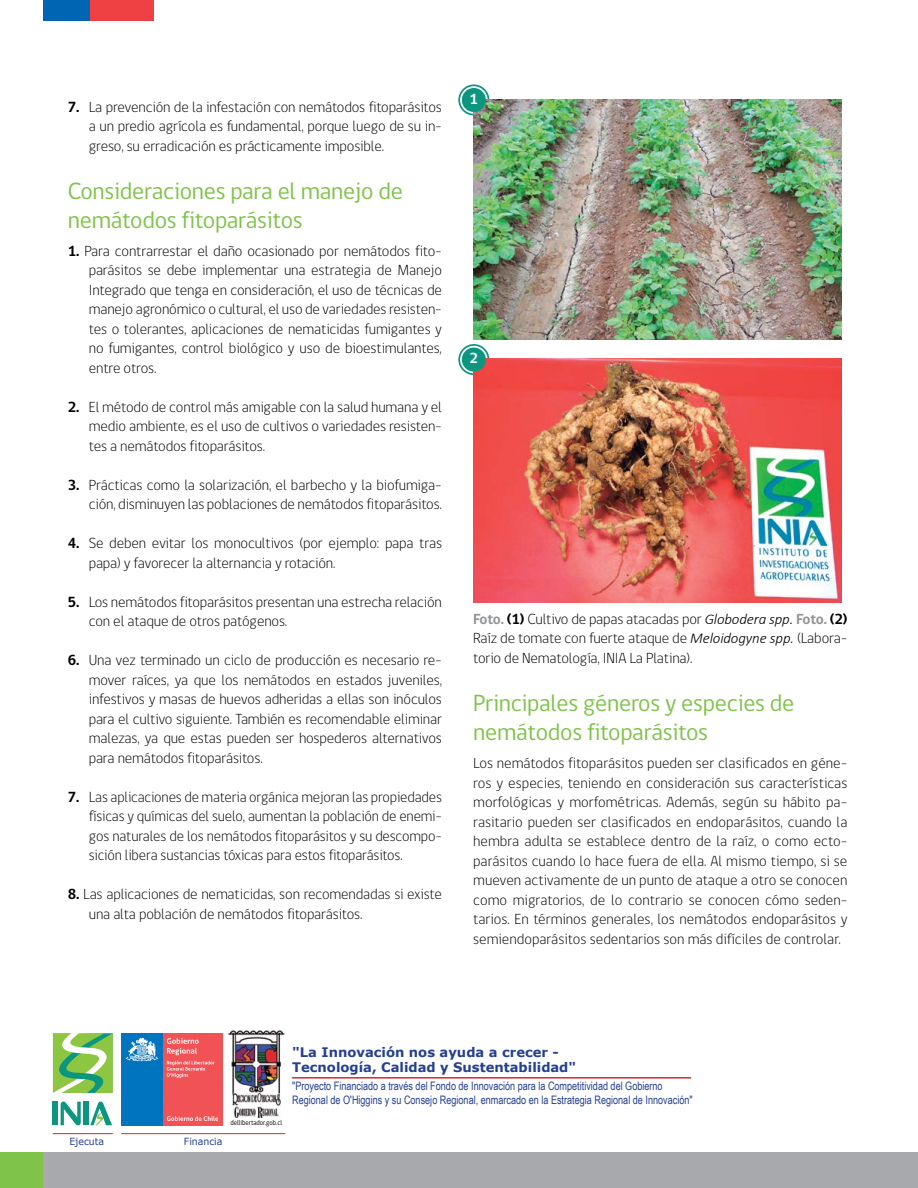
<style>
.page{position:relative;width:918px;height:1188px;background:#fff}
.page>*{position:absolute;margin:0;border:0;box-sizing:border-box;transform-origin:0 0}
.t1{font:24px/28.8px "gob CL";letter-spacing:-.01em;color:#7fc349}
.t2{font:300 15px/19.5px "gob CL";letter-spacing:-.01em;color:#000;text-align:justify}
.t3{font:700 15px "gob CL";color:#fff}
.t4{font:700 13.2px/15.8px "Verdana";color:#25408f}
.t5{font:11.7px/14px "Arial Narrow";color:#25408f;scale:.95 1}
.t6{font:9.9px "Verdana";color:#25408f;scale:.95 1}
.t7{font:7.35px "gob CL";color:#000;scale:.89 1}
.s1{font-weight:700}
.s2{font-weight:700;color:#939598}
.s3{font-family:"Calibri";font-style:italic}
</style>
<div class="page">
<svg style="left:459px;top:85px;width:30px;height:30px"></svg>
<div style="left:458px;top:84px;width:31px;height:32px;border:2px solid #0c9680;border-radius:50%"></div>
<svg style="left:459px;top:345px;width:30px;height:29px"></svg>
<div style="left:458px;top:344px;width:31px;height:31px;border:2px solid #0c9680;border-radius:50%"></div>
<div style="left:89px;top:0;width:65px;height:21px;background:#ef4144"></div>
<div style="left:43px;top:0;width:46px;height:21px;background:#0066b3"></div>
<div style="left:43px;top:1152px;width:875px;height:36px;background:#a7a9ac"></div>
<div style="left:0;top:1152px;width:43px;height:36px;background:#7fc349"></div>
<img style="left:473px;top:100px;width:369px;height:239px">
<img style="left:473px;top:358px;width:369px;height:245px">
<div style="left:462px;top:88px;width:24px;height:24px;background:#0c9680;border-radius:50%"></div>
<div style="left:462px;top:348px;width:24px;height:24px;background:#0c9680;border-radius:50%"></div>
<svg style="left:61px;top:1101px;width:20px;height:24px"></svg>
<div style="left:53px;top:1102px;width:5px;height:23px;background:#0c9680"></div>
<div style="left:83px;top:1102px;width:6px;height:23px;background:#0c9680"></div>
<svg style="left:90px;top:1102px;width:22px;height:23px"></svg>
<svg style="left:53px;top:1033px;width:60px;height:60px;background:#8ac76c"></svg>
<div style="left:121px;top:1033px;width:42px;height:92px;background:#0074be"></div>
<div style="left:163px;top:1033px;width:60px;height:92px;background:#f05256"></div>
<svg style="left:126px;top:1038px;width:32px;height:23px"></svg>
<svg style="left:167px;top:1038px;width:32px;height:17px"></svg>
<svg style="left:167px;top:1116px;width:51px;height:5px"></svg>
<svg style="left:167px;top:1061px;width:48px;height:17px"></svg>
<hr style="left:53px;top:1133px;width:60px;height:1px;background:#d2232a">
<hr style="left:292px;top:1077px;width:399px;height:2px;background:#d2232a">
<img style="left:227px;top:1030px;width:58px;height:88px">
<hr style="left:121px;top:1133px;width:164px;height:1px;background:#c5351c">
<p class="t2" style="left:89px;top:97px;width:355px;text-indent:-21px"><span class="s1">7.</span> La prevención de la infestación con nemátodos fitoparásitos a un predio agrícola es fundamental, porque luego de su in&shy;greso, su erradicación es prácticamente imposible.</p>
<h1 class="t1" style="left:68px;top:177px;width:337px">Consideraciones para el manejo de nemátodos fitoparásitos</h1>
<p class="t2" style="left:89px;top:241px;width:355px;text-indent:-21px"><span class="s1">1.</span> Para contrarrestar el daño ocasionado por nemátodos fito&shy;parásitos se debe implementar una estrategia de Manejo Integrado que tenga en consideración, el uso de técnicas de manejo agronómico o cultural, el uso de variedades resisten&shy;tes o tolerantes, aplicaciones de nematicidas fumigantes y no fumigantes, control biológico y uso de bioestimulantes, entre otros.</p>
<p class="t2" style="left:89px;top:397px;width:355px;text-indent:-21px"><span class="s1">2.</span> El método de control más amigable con la salud humana y el medio ambiente, es el uso de cultivos o variedades resisten&shy;tes a nemátodos fitoparásitos.</p>
<p class="t2" style="left:68px;top:475px;width:376px;text-align:right"><span class="s1">3.</span> Prácticas como la solarización, el barbecho y la biofumiga&shy;ción, disminuyen las poblaciones de nemátodos fitoparásitos.</p>
<p class="t2" style="left:89px;top:534px;width:355px;text-indent:-21px"><span class="s1">4.</span> Se deben evitar los monocultivos (por ejemplo: papa tras papa) y favorecer la alternancia y rotación.</p>
<p class="t2" style="left:89px;top:592px;width:355px;text-indent:-21px"><span class="s1">5.</span> Los nemátodos fitoparásitos presentan una estrecha relación con el ataque de otros patógenos.</p>
<p class="t2" style="left:89px;top:651px;width:355px;text-indent:-21px"><span class="s1">6.</span> Una vez terminado un ciclo de producción es necesario re&shy;mover raíces, ya que los nemátodos en estados juveniles, infestivos y masas de huevos adheridas a ellas son inóculos para el cultivo siguiente. También es recomendable eliminar malezas, ya que estas pueden ser hospederos alternativos para nemátodos fitoparásitos.</p>
<p class="t2" style="left:89px;top:787px;width:355px;text-indent:-21px"><span class="s1">7.</span> Las aplicaciones de materia orgánica mejoran las propiedades físicas y químicas del suelo, aumentan la población de enemi&shy;gos naturales de los nemátodos fitoparásitos y su descompo&shy;sición libera sustancias tóxicas para estos fitoparásitos.</p>
<p class="t2" style="left:89px;top:885px;width:355px;text-indent:-21px"><span class="s1">8.</span> Las aplicaciones de nematicidas, son recomendadas si existe una alta población de nemátodos fitoparásitos.</p>
<p class="t3" style="left:470px;top:89px;width:10px">1</p>
<p class="t3" style="left:470px;top:348px;width:10px">2</p>
<p class="t2" style="left:473px;top:610px;width:376px"><span class="s2">Foto.</span> <span class="s1">(1)</span> Cultivo de papas atacadas por <span class="s3">Globodera spp.</span> <span class="s2">Foto.</span> <span class="s1">(2)<br></span>Raíz de tomate con fuerte ataque de <span class="s3">Meloidogyne spp.</span> (Labora&shy;torio de Nematología, INIA La Platina).</p>
<h1 class="t1" style="left:473px;top:689px;width:323px">Principales géneros y especies de nemátodos fitoparásitos</h1>
<p class="t2" style="left:473px;top:754px;width:376px">Los nemátodos fitoparásitos pueden ser clasificados en géne&shy;ros y especies, teniendo en consideración sus características morfológicas y morfométricas. Además, según su hábito pa&shy;rasitario pueden ser clasificados en endoparásitos, cuando la hembra adulta se establece dentro de la raíz, o como ecto&shy;parásitos cuando lo hace fuera de ella. Al mismo tiempo, si se mueven activamente de un punto de ataque a otro se conocen como migratorios, de lo contrario se conocen cómo seden&shy;tarios. En términos generales, los nemátodos endoparásitos y semiendoparásitos sedentarios son más difíciles de controlar.</p>
<p class="t6" style="left:69px;top:1134px;width:38px">Ejecuta</p>
<p class="t6" style="left:184px;top:1134px;width:42px">Financia</p>
<p class="t7" style="left:230px;top:1117px;width:60px">dellibertador.gob.cl</p>
<p class="t4" style="left:292px;top:1044px;width:286px">"La Innovación nos ayuda a crecer -<br>Tecnología, Calidad y Sustentabilidad"</p>
<p class="t5" style="left:292px;top:1079px;width:423px">"Proyecto Financiado a través del Fondo de Innovación para la Competitividad del Gobierno<br>Regional de O'Higgins y su Consejo Regional, enmarcado en la Estrategia Regional de Innovación"</p>
</div>
